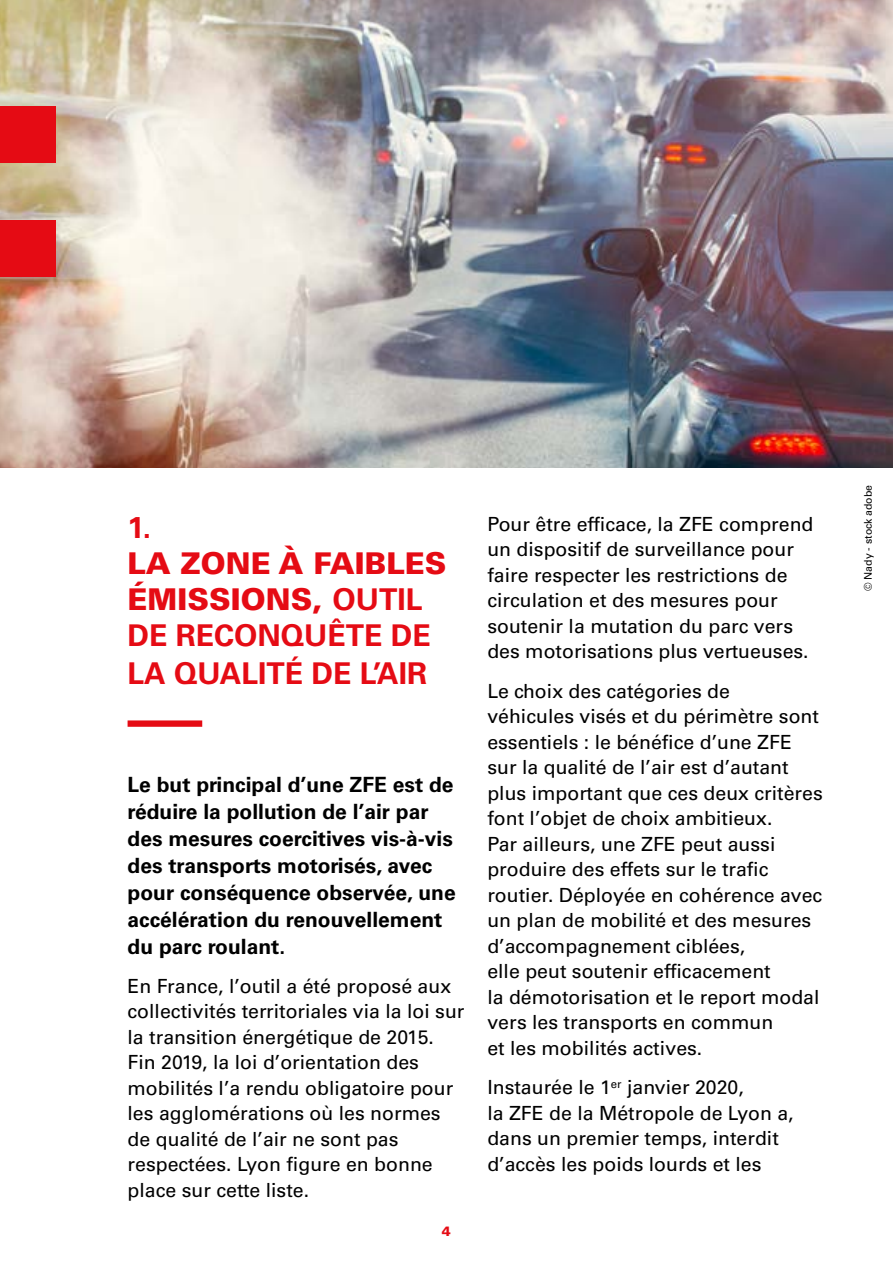
<style>
.page{position:relative;width:893px;height:1263px;background:#fff}
.page>*{position:absolute;margin:0;border:0;box-sizing:border-box;transform-origin:0 0}
.Chapeau{font:700 30px/36.3px "Univers LT Std";color:#e50b14}
.Chapeau-2{font:700 21px/27px "Univers LT Std";color:#000}
.texte_courant{font:19.5px/25.5px "Univers LT Std";color:#000}
.t1{font:900 13.5px "Univers LT Std";color:#e50b14}
.crédit_photo{font:10.5px "Univers LT Std";color:#000}
.s1{font-weight:900}
</style>
<div class="page">
<div style="left:128px;top:720px;width:74px;height:7px;background:#e50b14"></div>
<img style="left:0;top:0;width:893px;height:468px">
<div style="left:0;top:106px;width:55px;height:57px;background:#e50b14"></div>
<div style="left:0;top:220px;width:55px;height:56px;background:#e50b14"></div>
<p class="Chapeau" style="left:128px;top:510px;width:320px">1.<br><span class="s1">LA ZONE À FAIBLES<br>ÉMISSIONS,</span> OUTIL<br>DE RECONQUÊTE DE<br>LA QUALITÉ DE L’AIR</p>
<p class="Chapeau-2" style="left:128px;top:771px;width:330px">Le but principal d’une ZFE est de réduire la pollution de l’air par des mesures coercitives vis-à-vis des transports motorisés, avec pour conséquence observée, une accélération du renouvellement du parc roulant.</p>
<p class="texte_courant" style="left:128px;top:973px;width:338px">En France, l’outil a été proposé aux collectivités territoriales via la loi sur la transition énergétique de 2015.<br>Fin 2019, la loi d’orientation des mobilités l’a rendu obligatoire pour les agglomérations où les normes de qualité de l’air ne sont pas respectées. Lyon figure en bonne place sur cette liste.</p>
<p class="t1" style="left:442px;top:1223px;width:11px">4</p>
<p class="texte_courant" style="left:487px;top:511px;width:328px">Pour être efficace, la ZFE comprend un dispositif de surveillance pour faire respecter les restrictions de circulation et des mesures pour soutenir la mutation du parc vers des motorisations plus vertueuses.</p>
<p class="texte_courant" style="left:487px;top:678px;width:337px">Le choix des catégories de<br>véhicules visés et du périmètre sont essentiels : le bénéfice d’une ZFE sur la qualité de l’air est d’autant plus important que ces deux critères font l’objet de choix ambitieux.<br>Par ailleurs, une ZFE peut aussi produire des effets sur le trafic routier. Déployée en cohérence avec un plan de mobilité et des mesures d’accompagnement ciblées,<br>elle peut soutenir efficacement<br>la démotorisation et le report modal vers les transports en commun<br>et les mobilités actives.</p>
<p class="texte_courant" style="left:487px;top:1074px;width:308px">Instaurée le 1<sup>er</sup> janvier 2020,<br>la ZFE de la Métropole de Lyon a, dans un premier temps, interdit d’accès les poids lourds et les</p>
<p class="crédit_photo" style="left:862px;top:591px;width:107px;rotate:-90deg">© Nady - stock adobe</p>
</div>
